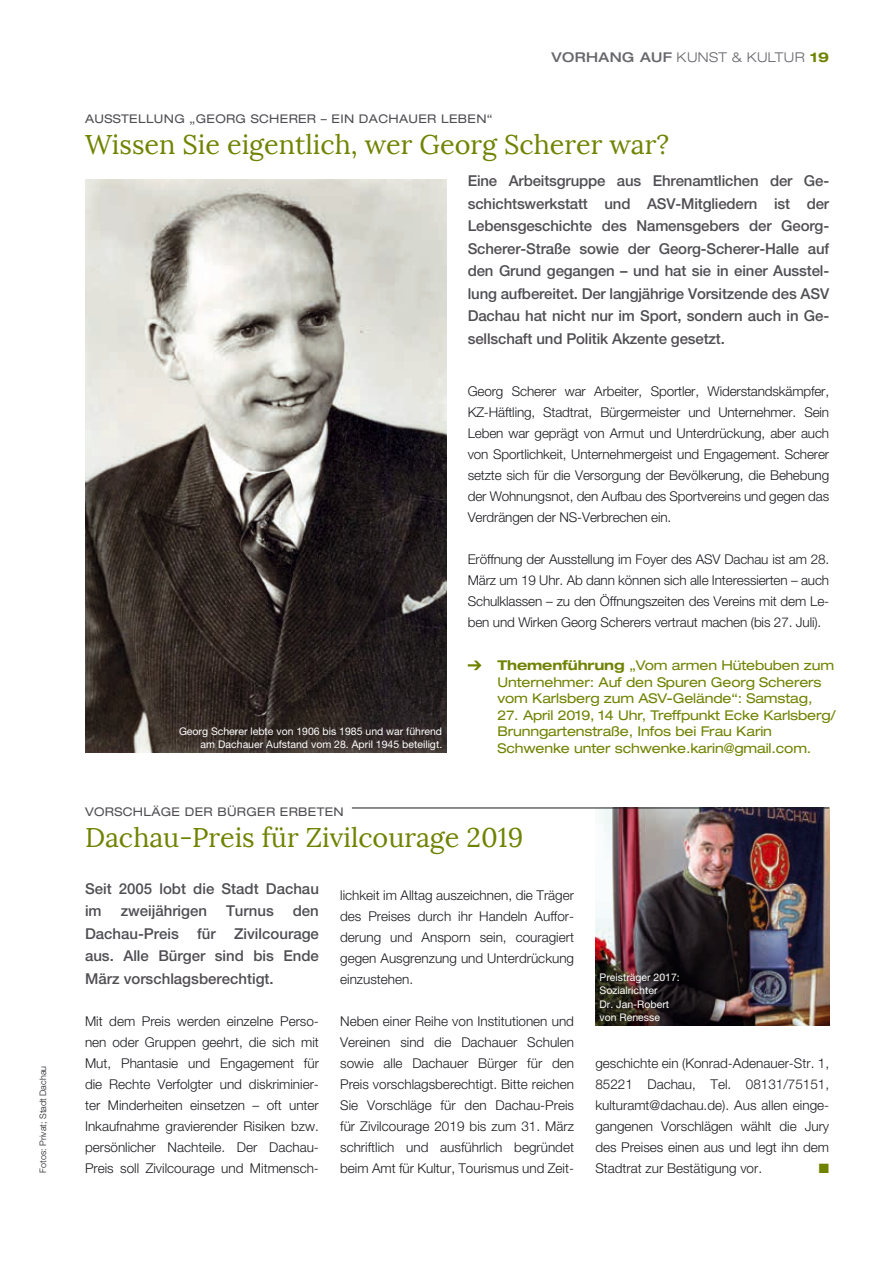
<style>
.page{position:relative;width:893px;height:1263px;background:#fff}
.page>*{position:absolute;margin:0;border:0;box-sizing:border-box;transform-origin:0 0}
.t1{font:27px "Lora";color:#708300}
.t2{font:500 15px/22.5px "Helvetica Neue";color:#504e53;text-align:justify}
.t3{font:300 13.5px/21px "Helvetica Neue";color:#1b1c20;text-align:justify}
.t4{font:expanded 13.5px/16.5px "Helvetica Neue";letter-spacing:-.01em;color:#708300}
.t5{font:300 expanded 13.5px "Helvetica Neue";letter-spacing:.03em;color:#68676c}
.t6{font:13.5px "Zapf Dingbats ITC";color:#708300}
.t7{font:expanded 12px "Helvetica Neue";letter-spacing:.03em;color:#504e53}
.t8{font:10.5px/13.5px "Helvetica Neue";color:#fff;text-align:right}
.t9{font:300 9px "Helvetica Neue";color:#1b1c20}
.s1{font-weight:500}
.s2{font-weight:700;color:#708300}
.s3{font-weight:700}
</style>
<div class="page">
<svg style="left:468px;top:661px;width:13px;height:9px"></svg>
<img style="left:85px;top:180px;width:361px;height:573px">
<img style="left:595px;top:808px;width:234px;height:218px">
<hr style="left:352px;top:807px;width:477px;height:1px;background:#1b1c20">
<p class="t9" style="left:37px;top:1172px;width:108px;rotate:-90deg">Fotos: Privat; Stadt Dachau</p>
<p class="t5" style="left:551px;top:49px;width:279px"><span class="s1">VORHANG AUF</span> KUNST &amp; KULTUR <span class="s2">19</span></p>
<p class="t7" style="left:85px;top:111px;width:409px">AUSSTELLUNG „GEORG SCHERER – EIN DACHAUER LEBEN“</p>
<h1 class="t1" style="left:85px;top:128px;width:586px">Wissen Sie eigentlich, wer Georg Scherer war?</h1>
<p class="t2" style="left:468px;top:170px;width:363px">Eine Arbeitsgruppe aus Ehrenamtlichen der Ge&shy;schichtswerkstatt und ASV-Mitgliedern ist der Lebensgeschichte des Namensgebers der Georg-Scherer-Straße sowie der Georg-Scherer-Halle auf den Grund gegangen – und hat sie in einer Ausstel&shy;lung aufbereitet. Der langjährige Vorsitzende des ASV Dachau hat nicht nur im Sport, sondern auch in Ge&shy;sellschaft und Politik Akzente gesetzt.</p>
<p class="t3" style="left:468px;top:380px;width:363px">Georg Scherer war Arbeiter, Sportler, Widerstandskämpfer, KZ-Häftling, Stadtrat, Bürgermeister und Unternehmer. Sein Leben war geprägt von Armut und Unterdrückung, aber auch von Sportlichkeit, Unternehmergeist und Engagement. Scherer setzte sich für die Versorgung der Bevölkerung, die Behebung der Wohnungsnot, den Aufbau des Sportvereins und gegen das Verdrängen der NS-Verbrechen ein.</p>
<p class="t3" style="left:468px;top:548px;width:363px">Eröffnung der Ausstellung im Foyer des ASV Dachau ist am 28.<br>März um 19 Uhr. Ab dann können sich alle Interessierten – auch Schulklassen – zu den Öffnungszeiten des Vereins mit dem Le&shy;ben und Wirken Georg Scherers vertraut machen (bis 27. Juli).</p>
<p class="t8" style="left:179px;top:724px;width:265px">Georg Scherer lebte von 1906 bis 1985 und war führend am Dachauer Aufstand vom 28. April 1945 beteiligt.</p>
<p class="t4" style="left:497px;top:657px;width:338px"><span class="s3">Themenführung</span> „Vom armen Hütebuben zum<br>Unternehmer: Auf den Spuren Georg Scherers vom Karlsberg zum ASV-Gelände“: Samstag,</p>
<p class="t4" style="left:497px;top:706px;width:340px">27. April 2019, 14 Uhr, Treffpunkt Ecke Karlsberg/<br>Brunngartenstraße, Infos bei Frau Karin<br>Schwenke unter schwenke.karin@gmail.com.</p>
<p class="t7" style="left:85px;top:804px;width:260px">VORSCHLÄGE DER BÜRGER ERBETEN</p>
<h1 class="t1" style="left:85px;top:821px;width:440px">Dachau-Preis für Zivilcourage 2019</h1>
<p class="t2" style="left:85px;top:877px;width:235px">Seit 2005 lobt die Stadt Dachau im</p>
<p class="t3" style="left:340px;top:884px;width:235px">lichkeit im Alltag auszeichnen, die Träger des Preises durch ihr Handeln Auffor&shy;derung und Ansporn sein, couragiert gegen Ausgrenzung und Unterdrückung einzustehen.</p>
<p class="t3" style="left:340px;top:1010px;width:235px">Neben einer Reihe von Institutionen und Vereinen sind die Dachauer Schulen sowie alle Dachauer Bürger für den Preis vorschlagsberechtigt. Bitte reichen Sie Vorschläge für den Dachau-Preis für Zivilcourage 2019 bis zum 31. März schriftlich und ausführlich begründet beim Amt für Kultur, Tourismus und Zeit-</p>
<p class="t2" style="left:85px;top:899px;width:235px;text-indent:208px">den Dachau-Preis für Zivilcourage aus. Alle Bürger sind bis Ende März vorschlagsberechtigt.</p>
<p class="t3" style="left:85px;top:1010px;width:235px">Mit dem Preis werden einzelne Perso&shy;nen oder Gruppen geehrt, die sich mit Mut, Phantasie und Engagement für die Rechte Verfolgter und diskriminier&shy;ter Minderheiten einsetzen – oft unter Inkaufnahme gravierender Risiken bzw. persönlicher Nachteile. Der Dachau-Preis soll Zivilcourage und Mitmensch-</p>
<p class="t2" style="left:121px;top:899px;width:88px">zweijährigen</p>
<p class="t2" style="left:226px;top:899px;width:49px">Turnus</p>
<p class="t8" style="left:600px;top:970px;width:82px;text-align:left">Preisträger 2017:<br>Sozialrichter<br>Dr. Jan-Robert von Renesse</p>
<p class="t3" style="left:595px;top:1052px;width:235px">geschichte ein (Konrad-Adenauer-Str. 1, 85221 Dachau, Tel. 08131/75151, kulturamt@dachau.de). Aus allen einge&shy;gangenen Vorschlägen wählt die Jury des Preises einen aus und legt ihn dem Stadtrat zur Bestätigung vor.</p>
<p class="t6" style="left:819px;top:1162px;width:12px">■</p>
</div>
